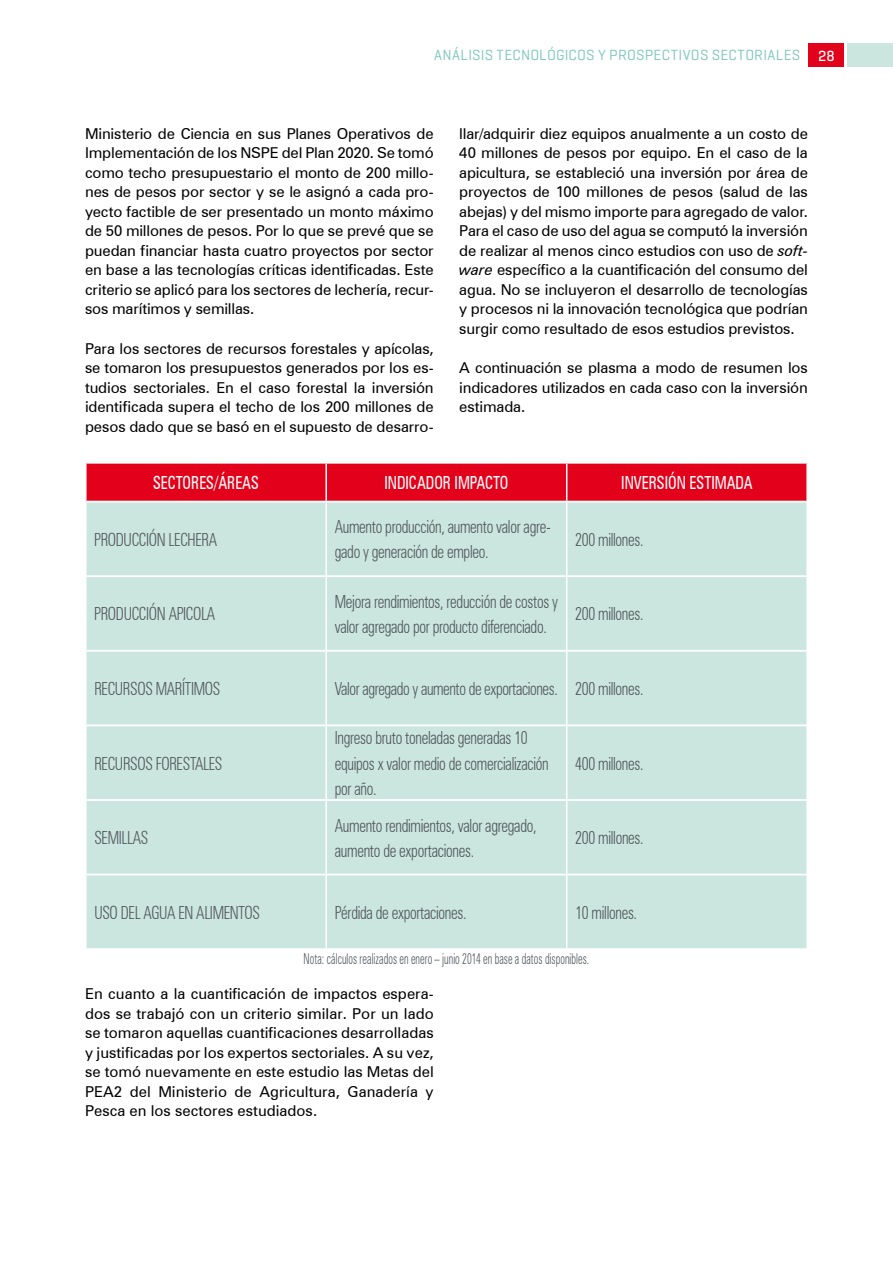
<style>
.page{position:relative;width:893px;height:1263px;background:#fff}
.page>*{position:absolute;margin:0;border:0;box-sizing:border-box;transform-origin:0 0}
.t1{font:300 condensed 18px/25.3px "Zurich BT";letter-spacing:-.02em;color:#505559;scale:.83 1}
.t2{font:condensed 18px "Zurich BT";color:#fff;scale:.83 1}
.t3{font:15px/19.5px "Zurich BT";letter-spacing:-.01em;color:#000;text-align:justify}
.t4{font:300 condensed 15px "Zurich BT";letter-spacing:.005em;color:#505559;scale:.69 1}
.t5{font:15px "Geogrotesque";letter-spacing:.02em;color:#7bc6bc}
.s1{font-weight:500;color:#fff}
.s2{font-style:italic}
</style>
<div class="page">
<div style="left:809px;top:43px;width:35px;height:24px;background:#e2001a"></div>
<div style="left:847px;top:43px;width:46px;height:24px;background:#cbe6df"></div>
<div style="left:87px;top:464px;width:719px;height:37px;background:#e2001a"></div>
<div style="left:87px;top:502px;width:719px;height:446px;background:#cbe6df"></div>
<hr style="left:87px;top:575px;width:239px;height:2px;background:#fff">
<hr style="left:326px;top:575px;width:241px;height:2px;background:#fff">
<hr style="left:567px;top:575px;width:239px;height:2px;background:#fff">
<hr style="left:87px;top:650px;width:239px;height:2px;background:#fff">
<hr style="left:326px;top:650px;width:241px;height:2px;background:#fff">
<hr style="left:567px;top:650px;width:239px;height:2px;background:#fff">
<hr style="left:87px;top:724px;width:239px;height:2px;background:#fff">
<hr style="left:326px;top:724px;width:241px;height:2px;background:#fff">
<hr style="left:567px;top:724px;width:239px;height:2px;background:#fff">
<hr style="left:87px;top:799px;width:239px;height:2px;background:#fff">
<hr style="left:326px;top:799px;width:241px;height:2px;background:#fff">
<hr style="left:567px;top:799px;width:239px;height:2px;background:#fff">
<hr style="left:87px;top:874px;width:239px;height:1px;background:#fff">
<hr style="left:326px;top:874px;width:241px;height:1px;background:#fff">
<hr style="left:567px;top:874px;width:239px;height:1px;background:#fff">
<hr style="left:325px;top:464px;width:2px;height:37px;background:#fff">
<hr style="left:566px;top:464px;width:1px;height:37px;background:#fff">
<hr style="left:325px;top:502px;width:2px;height:73px;background:#fff">
<hr style="left:566px;top:502px;width:1px;height:73px;background:#fff">
<hr style="left:325px;top:577px;width:2px;height:73px;background:#fff">
<hr style="left:566px;top:577px;width:1px;height:73px;background:#fff">
<hr style="left:325px;top:652px;width:2px;height:72px;background:#fff">
<hr style="left:566px;top:652px;width:1px;height:72px;background:#fff">
<hr style="left:325px;top:726px;width:2px;height:73px;background:#fff">
<hr style="left:566px;top:726px;width:1px;height:73px;background:#fff">
<hr style="left:325px;top:801px;width:2px;height:73px;background:#fff">
<hr style="left:566px;top:801px;width:1px;height:73px;background:#fff">
<hr style="left:325px;top:875px;width:2px;height:73px;background:#fff">
<hr style="left:566px;top:875px;width:1px;height:73px;background:#fff">
<p class="t5" style="left:434px;top:46px;width:402px">ANÁLISIS TECNOLÓGICOS Y PROSPECTIVOS SECTORIALES <span class="s1">28</span></p>
<p class="t3" style="left:85px;top:124px;width:350px">Ministerio de Ciencia en sus Planes Operativos de Implementación de los NSPE del Plan 2020. Se tomó como techo presupuestario el monto de 200 millo&shy;nes de pesos por sector y se le asignó a cada pro&shy;yecto factible de ser presentado un monto máximo de 50 millones de pesos. Por lo que se prevé que se puedan financiar hasta cuatro proyectos por sector en base a las tecnologías críticas identificadas. Este criterio se aplicó para los sectores de lechería, recur&shy;sos marítimos y semillas.</p>
<p class="t3" style="left:85px;top:338px;width:350px">Para los sectores de recursos forestales y apícolas, se tomaron los presupuestos generados por los es&shy;tudios sectoriales. En el caso forestal la inversión identificada supera el techo de los 200 millones de pesos dado que se basó en el supuesto de desarro-</p>
<p class="t3" style="left:459px;top:124px;width:350px">llar/adquirir diez equipos anualmente a un costo de 40 millones de pesos por equipo. En el caso de la apicultura, se estableció una inversión por área de proyectos de 100 millones de pesos (salud de las abejas) y del mismo importe para agregado de valor.<br>Para el caso de uso del agua se computó la inversión de realizar al menos cinco estudios con uso de <span class="s2">soft&shy;ware</span> específico a la cuantificación del consumo del agua. No se incluyeron el desarrollo de tecnologías y procesos ni la innovación tecnológica que podrían surgir como resultado de esos estudios previstos.</p>
<p class="t3" style="left:459px;top:358px;width:350px">A continuación se plasma a modo de resumen los indicadores utilizados en cada caso con la inversión estimada.</p>
<p class="t2" style="left:153px;top:472px;width:38px">SECTORE</p>
<p class="t2" style="left:206px;top:472px;width:65px">S/ÁREAS</p>
<p class="t2" style="left:384px;top:472px;width:151px">INDICADOR IMPACTO</p>
<p class="t2" style="left:621px;top:472px;width:160px">INVERSIÓ N ESTIMADA</p>
<p class="t1" style="left:94px;top:526px;width:150px">PRODUCCIÓN LECHERA</p>
<p class="t1" style="left:335px;top:514px;width:262px">Aumento producción, aumento valor agre&shy;gado y generación de empleo.</p>
<p class="t1" style="left:575px;top:526px;width:84px">200 millones.</p>
<p class="t1" style="left:94px;top:601px;width:147px">PRODUCCIÓN APICOLA</p>
<p class="t1" style="left:335px;top:588px;width:271px">Mejora rendimientos, reducción de costos y valor agregado por producto diferenciado.</p>
<p class="t1" style="left:575px;top:601px;width:84px">200 millones.</p>
<p class="t1" style="left:94px;top:676px;width:153px">RECURSOS MARÍTIMOS</p>
<p class="t1" style="left:335px;top:676px;width:374px">Valor agregado y aumento de exportaciones. 200 millones.</p>
<p class="t1" style="left:94px;top:750px;width:156px">RECURSOS FORESTALES</p>
<p class="t1" style="left:94px;top:825px;width:67px">SEMILLAS</p>
<p class="t1" style="left:335px;top:725px;width:259px">Ingreso bruto toneladas generadas 10 equipos x valor medio de comercialización por año.</p>
<p class="t1" style="left:335px;top:812px;width:244px">Aumento rendimientos, valor agregado, aumento de exportaciones.</p>
<p class="t1" style="left:575px;top:750px;width:84px">400 millones.</p>
<p class="t1" style="left:575px;top:825px;width:84px">200 millones.</p>
<p class="t1" style="left:94px;top:899px;width:201px">USO DEL AGUA EN ALIMENTOS</p>
<p class="t1" style="left:335px;top:899px;width:160px">Pérdida de exportaciones.</p>
<p class="t1" style="left:575px;top:899px;width:76px">10 millones.</p>
<p class="t4" style="left:304px;top:949px;width:416px">Nota: cálculos realizados en enero – junio 2014 en base a datos disponibles.</p>
<p class="t3" style="left:85px;top:984px;width:350px">En cuanto a la cuantificación de impactos espera&shy;dos se trabajó con un criterio similar. Por un lado se tomaron aquellas cuantificaciones desarrolladas y justificadas por los expertos sectoriales. A su vez, se tomó nuevamente en este estudio las Metas del PEA2 del Ministerio de Agricultura, Ganadería y Pesca en los sectores estudiados.</p>
</div>
